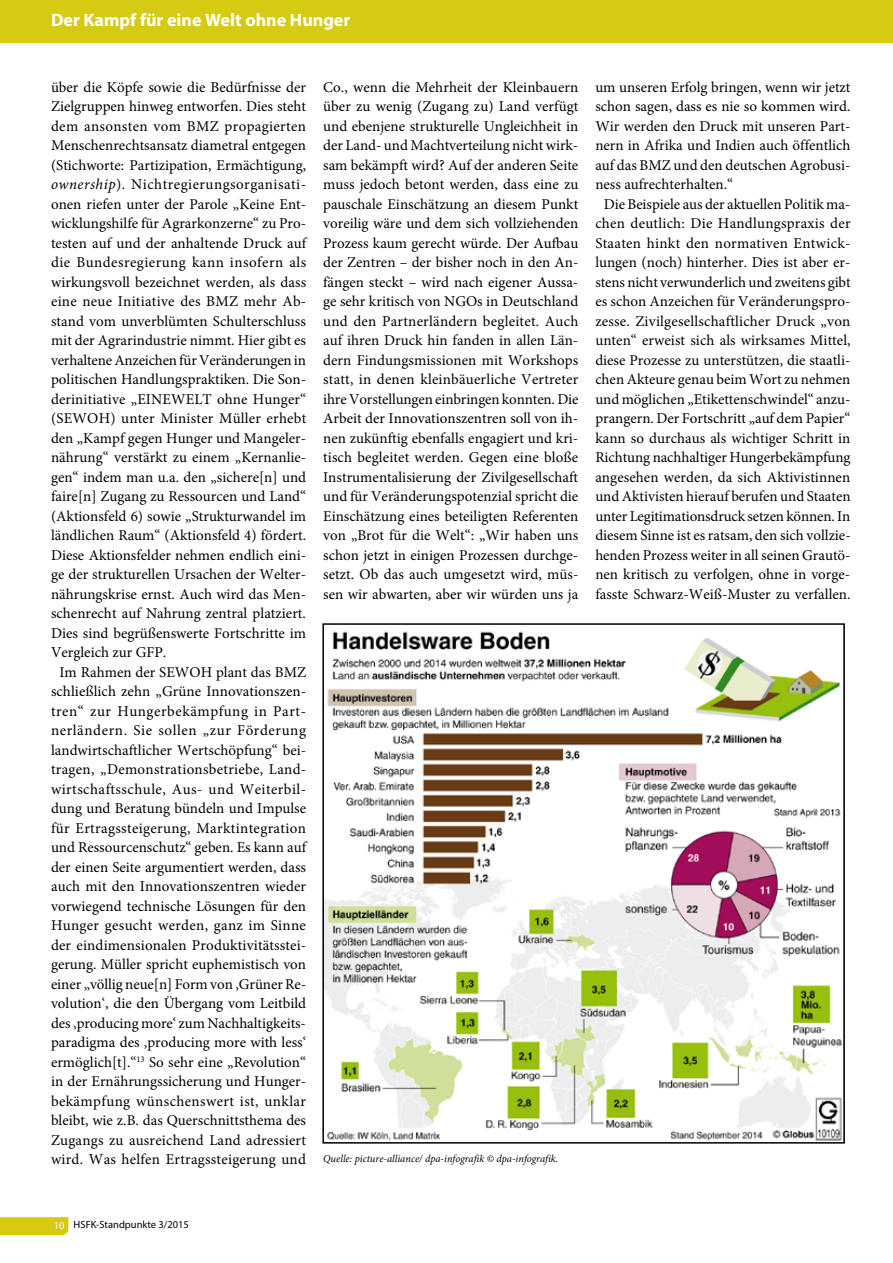
<style>
.page{position:relative;width:893px;height:1263px;background:#fff}
.page>*{position:absolute;margin:0;border:0;box-sizing:border-box;transform-origin:0 0}
.t1{font:700 18px "Myriad Pro";color:#fff}
.t2{font:15px/19.5px "Minion Pro";color:#000;text-align:justify}
.t3{font:15px "Minion Pro";letter-spacing:.02em;color:#000}
.t4{font:15px "Minion Pro";letter-spacing:.03em;color:#000}
.t5{font:15px "Minion Pro";letter-spacing:.025em;color:#000}
.t6{font:15px "Minion Pro";letter-spacing:.04em;color:#000}
.t7{font:15px "Minion Pro";letter-spacing:.035em;color:#000}
.t8{font:italic 10.5px "Minion Pro";color:#000}
.t9{font:10.5px "Myriad Pro";color:#000}
.s1{font-style:italic}
.s2{color:#fff}
</style>
<div class="page">
<svg style="left:0;top:1217px;width:69px;height:19px"></svg>
<div style="left:0;top:0;width:893px;height:44px;background:#d7ca13"></div>
<img style="left:325px;top:631px;width:517px;height:509px">
<div style="left:322px;top:623px;width:523px;height:520px;border:2px solid #000"></div>
<p class="t1" style="left:51px;top:8px;width:301px">Der Kampf für eine Welt ohne Hunger</p>
<p class="t2" style="left:51px;top:77px;width:257px">über die Köpfe sowie die Bedürfnisse der</p>
<p class="t2" style="left:51px;top:97px;width:257px">Zielgruppen hinweg entworfen. Dies steht</p>
<p class="t5" style="left:51px;top:116px;width:256px">dem ansonsten vom BMZ propagierten</p>
<p class="t2" style="left:51px;top:136px;width:257px">Menschenrechtsansatz diametral entgegen</p>
<p class="t2" style="left:51px;top:155px;width:257px">(Stichworte: Partizipation, Ermächtigung,</p>
<p class="t4" style="left:51px;top:174px;width:257px"><span class="s1">ownership</span>). Nichtregierungsorganisati-</p>
<p class="t2" style="left:51px;top:194px;width:257px">onen riefen unter der Parole „Keine Ent-</p>
<p class="t2" style="left:51px;top:214px;width:257px">wicklungshilfe für Agrarkonzerne“ zu Pro-</p>
<p class="t2" style="left:51px;top:233px;width:257px">testen auf und der anhaltende Druck auf</p>
<p class="t4" style="left:51px;top:252px;width:257px">die Bundesregierung kann insofern als</p>
<p class="t2" style="left:51px;top:272px;width:257px">wirkungsvoll bezeichnet werden, als dass</p>
<p class="t3" style="left:51px;top:291px;width:257px">eine neue Initiative des BMZ mehr Ab-</p>
<p class="t2" style="left:51px;top:311px;width:256px">stand vom unverblümten Schulterschluss</p>
<p class="t2" style="left:51px;top:331px;width:257px">mit der Agrarindustrie nimmt. Hier gibt es</p>
<p class="t2" style="left:51px;top:350px;width:256px">verhaltene Anzeichen für Veränderungen in</p>
<p class="t2" style="left:51px;top:370px;width:257px">politischen Handlungspraktiken. Die Son-</p>
<p class="t2" style="left:51px;top:389px;width:257px">derinitiative „EINEWELT ohne Hunger“</p>
<p class="t2" style="left:51px;top:409px;width:257px">(SEWOH) unter Minister Müller erhebt</p>
<p class="t2" style="left:51px;top:428px;width:257px">den „Kampf gegen Hunger und Mangeler-</p>
<p class="t2" style="left:51px;top:448px;width:257px">nährung“ verstärkt zu einem „Kernanlie-</p>
<p class="t2" style="left:51px;top:467px;width:257px">gen“ indem man u.a. den „sichere[n] und</p>
<p class="t2" style="left:51px;top:487px;width:257px">faire[n] Zugang zu Ressourcen und Land“</p>
<p class="t2" style="left:51px;top:506px;width:257px">(Aktionsfeld 6) sowie „Strukturwandel im</p>
<p class="t2" style="left:51px;top:526px;width:257px">ländlichen Raum“ (Aktionsfeld 4) fördert.</p>
<p class="t2" style="left:51px;top:545px;width:257px">Diese Aktionsfelder nehmen endlich eini-</p>
<p class="t2" style="left:51px;top:565px;width:257px">ge der strukturellen Ursachen der Welter-</p>
<p class="t2" style="left:51px;top:584px;width:257px">nährungskrise ernst. Auch wird das Men-</p>
<p class="t2" style="left:51px;top:604px;width:256px">schenrecht auf Nahrung zentral platziert.</p>
<p class="t2" style="left:51px;top:623px;width:257px">Dies sind begrüßenswerte Fortschritte im</p>
<p class="t2" style="left:51px;top:643px;width:117px">Vergleich zur GFP.</p>
<p class="t2" style="left:60px;top:662px;width:248px">Im Rahmen der SEWOH plant das BMZ</p>
<p class="t2" style="left:51px;top:682px;width:257px">schließlich zehn „Grüne Innovationszen-</p>
<p class="t7" style="left:51px;top:701px;width:256px">tren“ zur Hungerbekämpfung in Part-</p>
<p class="t6" style="left:51px;top:720px;width:257px">nerländern. Sie sollen „zur Förderung</p>
<p class="t2" style="left:51px;top:740px;width:257px">landwirtschaftlicher Wertschöpfung“ bei-</p>
<p class="t3" style="left:51px;top:759px;width:257px">tragen, „Demonstrationsbetriebe, Land-</p>
<p class="t4" style="left:51px;top:779px;width:257px">wirtschaftsschule, Aus- und Weiterbil-</p>
<p class="t2" style="left:51px;top:799px;width:257px">dung und Beratung bündeln und Impulse</p>
<p class="t5" style="left:51px;top:818px;width:257px">für Ertragssteigerung, Marktintegration</p>
<p class="t2" style="left:51px;top:838px;width:257px">und Ressourcenschutz“ geben. Es kann auf</p>
<p class="t2" style="left:51px;top:857px;width:257px">der einen Seite argumentiert werden, dass</p>
<p class="t2" style="left:51px;top:877px;width:257px">auch mit den Innovationszentren wieder</p>
<p class="t2" style="left:51px;top:896px;width:257px">vorwiegend technische Lösungen für den</p>
<p class="t3" style="left:51px;top:915px;width:256px">Hunger gesucht werden, ganz im Sinne</p>
<p class="t2" style="left:51px;top:935px;width:257px">der eindimensionalen Produktivitätsstei-</p>
<p class="t2" style="left:51px;top:955px;width:257px">gerung. Müller spricht euphemistisch von</p>
<p class="t2" style="left:51px;top:974px;width:257px">einer „völlig neue[n] Form von ‚Grüner Re-</p>
<p class="t2" style="left:51px;top:994px;width:257px">volution‘, die den Übergang vom Leitbild</p>
<p class="t2" style="left:51px;top:1013px;width:255px">des ‚producing more‘ zum Nachhaltigkeits-</p>
<p class="t2" style="left:51px;top:1033px;width:257px">paradigma des ‚producing more with less‘</p>
<p class="t2" style="left:51px;top:1052px;width:257px">ermöglich[t].“<sup>13</sup> So sehr eine „Revolution“</p>
<p class="t2" style="left:51px;top:1072px;width:257px">in der Ernährungssicherung und Hunger-</p>
<p class="t5" style="left:51px;top:1091px;width:257px">bekämpfung wünschenswert ist, unklar</p>
<p class="t2" style="left:51px;top:1111px;width:257px">bleibt, wie z.B. das Querschnittsthema des</p>
<p class="t2" style="left:51px;top:1130px;width:256px">Zugangs zu ausreichend Land adressiert</p>
<p class="t2" style="left:51px;top:1150px;width:257px">wird. Was helfen Ertragssteigerung und</p>
<p class="t2" style="left:323px;top:77px;width:257px">Co., wenn die Mehrheit der Kleinbauern über zu wenig (Zugang zu) Land verfügt und ebenjene strukturelle Ungleichheit in der Land- und Machtverteilung nicht wirk&shy;sam bekämpft wird? Auf der anderen Seite muss jedoch betont werden, dass eine zu pauschale Einschätzung an diesem Punkt voreilig wäre und dem sich vollziehenden Prozess kaum gerecht würde. Der Aufbau der Zentren – der bisher noch in den An&shy;fängen steckt – wird nach eigener Aussa&shy;ge sehr kritisch von NGOs in Deutschland und den Partnerländern begleitet. Auch auf ihren Druck hin fanden in allen Län&shy;dern Findungsmissionen mit Workshops statt, in denen kleinbäuerliche Vertreter ihre Vorstellungen einbringen konnten. Die Arbeit der Innovationszentren soll von ih&shy;nen zukünftig ebenfalls engagiert und kri&shy;tisch begleitet werden. Gegen eine bloße Instrumentalisierung der Zivilgesellschaft und für Veränderungspotenzial spricht die Einschätzung eines beteiligten Referenten von „Brot für die Welt“: „Wir haben uns schon jetzt in einigen Prozessen durchge&shy;setzt. Ob das auch umgesetzt wird, müs&shy;sen wir abwarten, aber wir würden uns ja</p>
<p class="t2" style="left:595px;top:77px;width:257px">um unseren Erfolg bringen, wenn wir jetzt</p>
<p class="t2" style="left:595px;top:97px;width:257px">schon sagen, dass es nie so kommen wird.</p>
<p class="t2" style="left:595px;top:116px;width:257px">Wir werden den Druck mit unseren Part-</p>
<p class="t2" style="left:595px;top:136px;width:257px">nern in Afrika und Indien auch öffentlich</p>
<p class="t2" style="left:595px;top:155px;width:257px">auf das BMZ und den deutschen Agrobusi-</p>
<p class="t2" style="left:595px;top:175px;width:139px">ness aufrechterhalten.“</p>
<p class="t2" style="left:604px;top:194px;width:248px">Die Beispiele aus der aktuellen Politik ma-</p>
<p class="t2" style="left:595px;top:214px;width:257px">chen deutlich: Die Handlungspraxis der</p>
<p class="t3" style="left:595px;top:233px;width:257px">Staaten hinkt den normativen Entwick-</p>
<p class="t2" style="left:595px;top:253px;width:257px">lungen (noch) hinterher. Dies ist aber er-</p>
<p class="t2" style="left:595px;top:272px;width:257px">stens nicht verwunderlich und zweitens gibt</p>
<p class="t2" style="left:595px;top:292px;width:257px">es schon Anzeichen für Veränderungspro-</p>
<p class="t2" style="left:595px;top:311px;width:257px">zesse. Zivilgesellschaftlicher Druck „von</p>
<p class="t2" style="left:595px;top:331px;width:257px">unten“ erweist sich als wirksames Mittel,</p>
<p class="t2" style="left:595px;top:350px;width:257px">diese Prozesse zu unterstützen, die staatli-</p>
<p class="t2" style="left:595px;top:370px;width:256px">chen Akteure genau beim Wort zu nehmen</p>
<p class="t2" style="left:595px;top:389px;width:257px">und möglichen „Etikettenschwindel“ anzu-</p>
<p class="t2" style="left:595px;top:409px;width:257px">prangern. Der Fortschritt „auf dem Papier“</p>
<p class="t2" style="left:595px;top:428px;width:257px">kann so durchaus als wichtiger Schritt in</p>
<p class="t2" style="left:595px;top:448px;width:257px">Richtung nachhaltiger Hungerbekämpfung</p>
<p class="t2" style="left:595px;top:467px;width:256px">angesehen werden, da sich Aktivistinnen</p>
<p class="t2" style="left:595px;top:487px;width:257px">und Aktivisten hierauf berufen und Staaten</p>
<p class="t2" style="left:595px;top:506px;width:257px">unter Legitimationsdruck setzen können. In</p>
<p class="t2" style="left:595px;top:526px;width:257px">diesem Sinne ist es ratsam, den sich vollzie-</p>
<p class="t2" style="left:595px;top:545px;width:257px">henden Prozess weiter in all seinen Grautö-</p>
<p class="t2" style="left:595px;top:565px;width:256px">nen kritisch zu verfolgen, ohne in vorge-</p>
<p class="t2" style="left:595px;top:584px;width:257px">fasste Schwarz-Weiß-Muster zu verfallen.</p>
<p class="t8" style="left:323px;top:1152px;width:237px">Quelle: picture-alliance/ dpa-infografik © dpa-infografik.</p>
<p class="t9" style="left:54px;top:1218px;width:137px"><span class="s2">10</span> HSFK-Standpunkte 3/2015</p>
</div>
